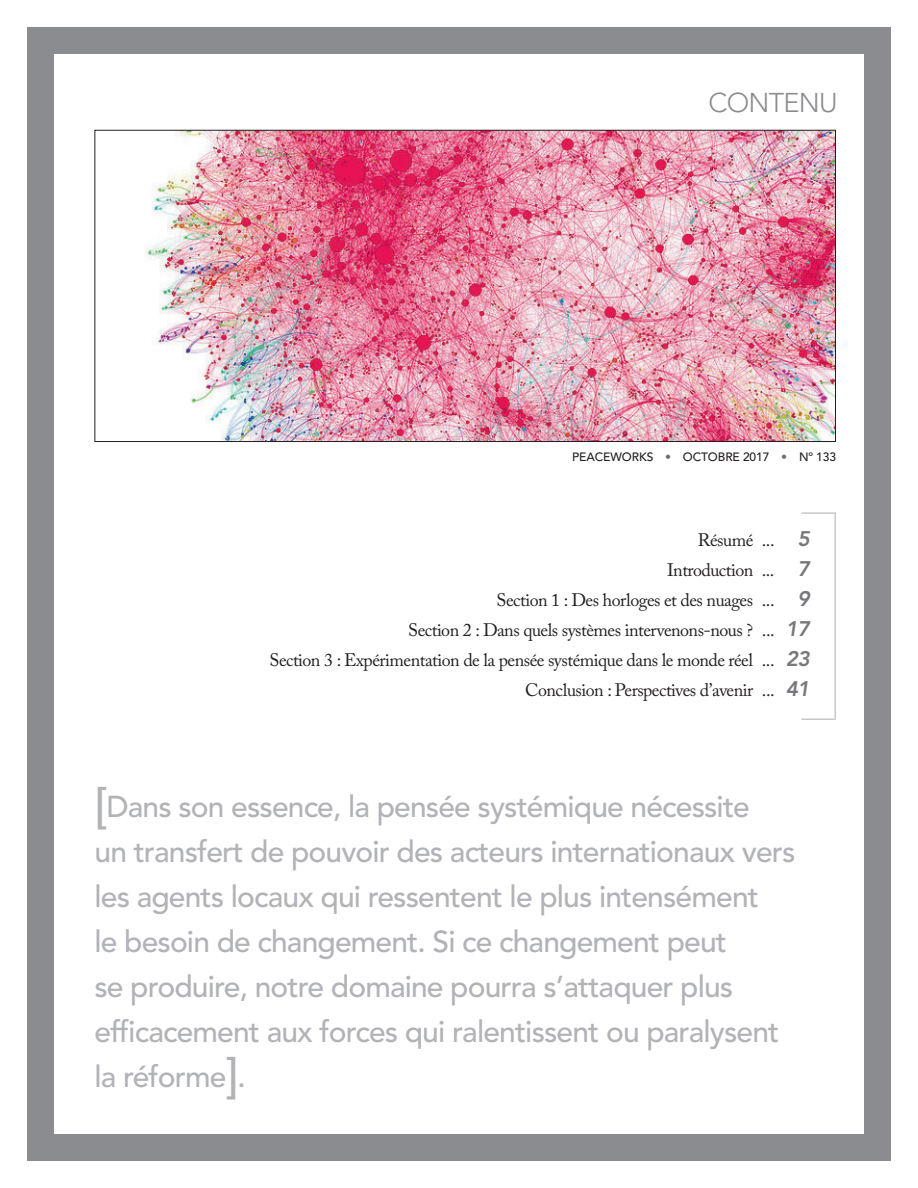
<style>
.page{position:relative;width:918px;height:1188px;background:#fff}
.page>*{position:absolute;margin:0;border:0;box-sizing:border-box;transform-origin:0 0}
.TOC_pullquote{font:500 30px/45px "Avenir LT Std";letter-spacing:-.03em;color:#b2b3b7}
.Front_Matter_Head{font:300 27px "Avenir LT Std";letter-spacing:-.03em;color:#8a8c8f}
.TOC_-_Main{font:18px "Adobe Caslon Pro";letter-spacing:-.03em;color:#231f20}
.t1{font:500 12px "Avenir LT Std";letter-spacing:-.01em;color:#231f20}
.s1{color:#6c6d70}
.s2{font-family:"Avenir LT Std";font-weight:800;font-style:italic;font-size:21px;color:#76787b}
.s3{font-size:48px}
</style>
<div class="page">
<div style="left:27px;top:27px;width:864px;height:1134px;background:#8a8c8f"></div>
<div style="left:54px;top:54px;width:810px;height:1080px;background:#fff"></div>
<hr style="left:834px;top:512px;width:2px;height:208px;background:#c7c8ca">
<hr style="left:801px;top:512px;width:34px;height:2px;background:#c7c8ca">
<hr style="left:801px;top:718px;width:34px;height:2px;background:#c7c8ca">
<img style="left:144px;top:132px;width:690px;height:308px">
<p class="Front_Matter_Head" style="left:709px;top:87px;width:130px">CONTENU</p>
<p class="t1" style="left:572px;top:450px;width:265px">PEACEWORKS <span class="s1">•</span> OCTOBRE 2017 <span class="s1">•</span> Nº 133</p>
<p class="TOC_-_Main" style="left:698px;top:529px;width:113px">Résumé ... <span class="s2">5</span></p>
<p class="TOC_-_Main" style="left:667px;top:559px;width:144px">Introduction ... <span class="s2">7</span></p>
<p class="TOC_-_Main" style="left:496px;top:589px;width:315px">Section 1 : Des horloges et des nuages ... <span class="s2">9</span></p>
<p class="TOC_-_Main" style="left:408px;top:619px;width:403px">Section 2 : Dans quels systèmes intervenons-nous ? ... <span class="s2">17</span></p>
<p class="TOC_-_Main" style="left:269px;top:649px;width:542px">Section 3 : Expérimentation de la pensée systémique dans le monde réel ... <span class="s2">23</span></p>
<p class="TOC_-_Main" style="left:525px;top:679px;width:286px">Conclusion : Perspectives d’avenir ... <span class="s2">41</span></p>
<p class="TOC_pullquote" style="left:94px;top:785px;width:702px"><span class="s3">[</span>Dans son essence, la pensée systémique nécessite<br>un transfert de pouvoir des acteurs internationaux vers les agents locaux qui ressentent le plus intensément<br>le besoin de changement. Si ce changement peut<br>se produire, notre domaine pourra s’attaquer plus efficacement aux forces qui ralentissent ou paralysent la réforme<span class="s3">]</span>.</p>
</div>
